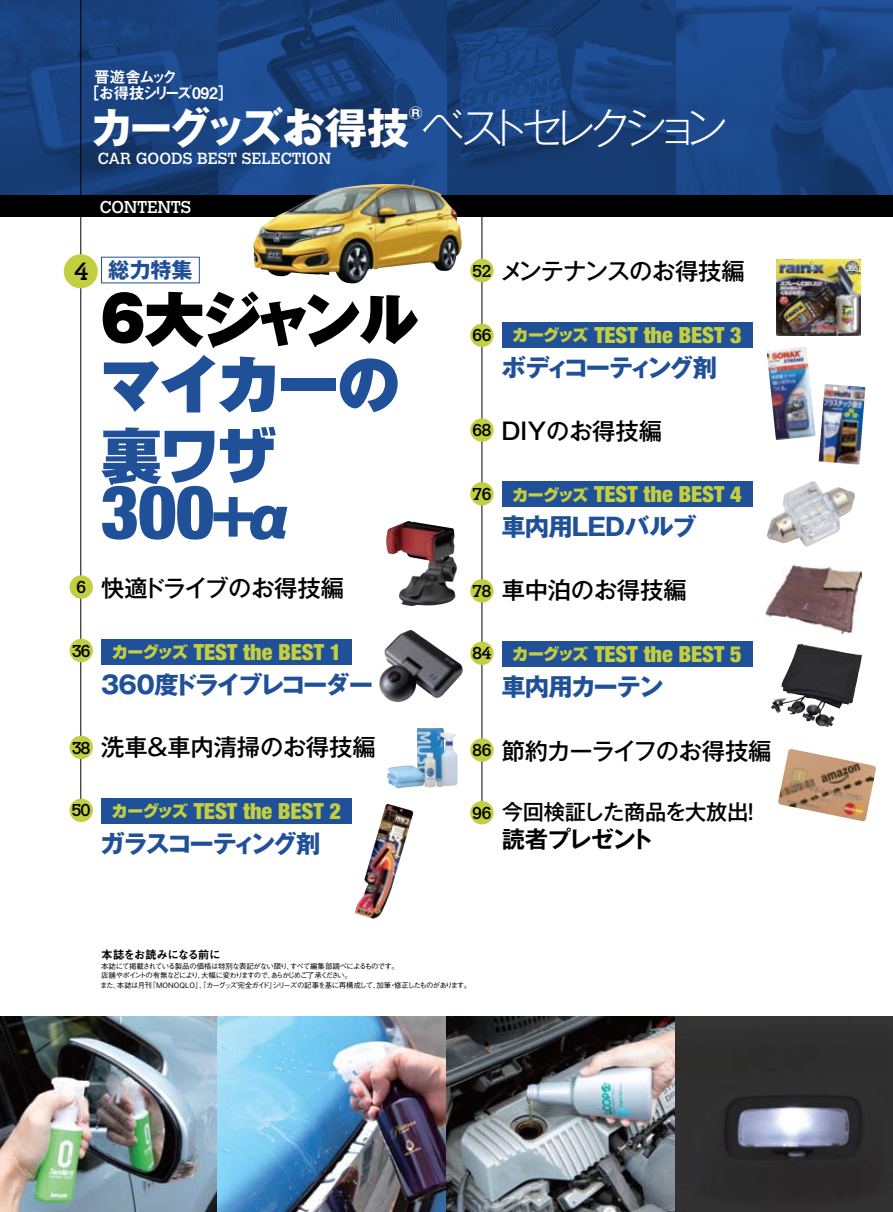
<style>
.page{position:relative;width:893px;height:1212px;background:#fff}
.page>*{position:absolute;margin:0;border:0;box-sizing:border-box;transform-origin:0 0}
.t1{font:900 condensed 74.4px "Helvetica Neue LT Std";color:#1f5098}
.t2{font:900 62.7px "Gothic MB101 Pro";letter-spacing:-.05em;color:#1f5098}
.t3{font:900 60.6px "Shin Go Pro";color:#1f5098}
.t4{font:900 59.55px "Gothic MB101 Pro";letter-spacing:-.035em;color:#000}
.t5{font:900 53.1px "Gothic MB101 Pro";color:#1f5098}
.t6{font:300 42.45px "Gothic MB101 Pro";letter-spacing:-.21em;color:#fff}
.t7{font:700 24.45px "Gothic MB101 Pro";letter-spacing:-.085em;color:#1f5098}
.t8{font:700 24.45px "Gothic MB101 Pro";letter-spacing:-.12em;color:#1f5098}
.t9{font:700 24.45px "Gothic MB101 Pro";letter-spacing:-.04em;color:#1f5098}
.t10{font:700 24.45px "Gothic MB101 Pro";letter-spacing:-.065em;color:#1f5098}
.t11{font:24.45px "Calvert MT Std";color:#000}
.t12{font:500 23.4px "Gothic MB101 Pro";letter-spacing:-.01em;color:#000}
.t13{font:500 23.4px "Gothic MB101 Pro";letter-spacing:-.04em;color:#000}
.t14{font:500 23.4px "Gothic MB101 Pro";letter-spacing:-.045em;color:#000}
.t15{font:700 23.4px "Gothic MB101 Pro De";letter-spacing:-.06em;color:#000}
.t16{font:900 condensed 22.35px "Helvetica Neue LT Std";letter-spacing:-.005em;color:#c3cf40}
.t17{font:500 21.3px "Gothic MB101 Pro";letter-spacing:-.01em;color:#000}
.t18{font:700 21.3px "Gothic MB101 Pro";color:#1f5098}
.t19{font:16.95px "Calvert MT Std";letter-spacing:-.04em;color:#000}
.t20{font:16.95px "Calvert MT Std";letter-spacing:-.015em;color:#fff}
.t21{font:900 15.9px "Shin Go Pro";letter-spacing:-.055em;color:#c3cf40}
.t22{font:15.9px "Calvert MT Std";color:#fff}
.t23{font:15.9px/15.9px "Midashi Go Pro MB31";letter-spacing:-.09em;color:#fff}
.t24{font:700 15.45px "Gothic MB101 Pro";color:#fff}
.t25{font:11.7px "Midashi Go Pro MB31";letter-spacing:-.075em;color:#000}
.t26{font:500 7.5px/9.6px "Gothic BBB Pro";letter-spacing:-.09em;color:#000}
.t27{font:500 7.5px/9.6px "Gothic BBB Pro";letter-spacing:-.14em;color:#000}
.s1{font-weight:700}
.s2{font-family:"Gothic MB101 Pro"}
.s3{font-family:"Gothic MB101 Pro";font-stretch:normal;font-size:53.1px}
</style>
<div class="page">
<svg style="left:0;top:0;width:893px;height:196px;background:#19427e"></svg>
<hr style="left:80px;top:0;width:1px;height:810px;background:#000">
<hr style="left:481px;top:200px;width:1px;height:613px;background:#000">
<img style="left:0;top:1016px;width:893px;height:196px">
<div style="left:502px;top:322px;width:251px;height:26px;background:#1f5098"></div>
<div style="left:502px;top:482px;width:251px;height:25px;background:#1f5098"></div>
<div style="left:502px;top:641px;width:251px;height:26px;background:#1f5098"></div>
<div style="left:101px;top:639px;width:251px;height:25px;background:#1f5098"></div>
<div style="left:101px;top:798px;width:251px;height:26px;background:#1f5098"></div>
<img style="left:387px;top:728px;width:70px;height:60px">
<div style="left:0;top:196px;width:893px;height:21px;background:#000"></div>
<div style="left:470px;top:259px;width:24px;height:23px;background:#c3cf40;border-radius:50%"></div>
<div style="left:470px;top:324px;width:24px;height:23px;background:#c3cf40;border-radius:50%"></div>
<div style="left:470px;top:418px;width:24px;height:24px;background:#c3cf40;border-radius:50%"></div>
<div style="left:470px;top:482px;width:24px;height:23px;background:#c3cf40;border-radius:50%"></div>
<div style="left:470px;top:579px;width:24px;height:24px;background:#c3cf40;border-radius:50%"></div>
<div style="left:470px;top:642px;width:24px;height:23px;background:#c3cf40;border-radius:50%"></div>
<div style="left:470px;top:738px;width:24px;height:24px;background:#c3cf40;border-radius:50%"></div>
<div style="left:470px;top:801px;width:24px;height:23px;background:#c3cf40;border-radius:50%"></div>
<img style="left:253px;top:180px;width:161px;height:103px">
<div style="left:64px;top:254px;width:34px;height:34px;background:#c3cf40;border-radius:50%"></div>
<div style="left:70px;top:575px;width:23px;height:24px;background:#c3cf40;border-radius:50%"></div>
<div style="left:70px;top:639px;width:23px;height:23px;background:#c3cf40;border-radius:50%"></div>
<div style="left:70px;top:736px;width:23px;height:23px;background:#c3cf40;border-radius:50%"></div>
<div style="left:70px;top:799px;width:23px;height:23px;background:#c3cf40;border-radius:50%"></div>
<img style="left:386px;top:521px;width:71px;height:85px">
<img style="left:777px;top:259px;width:83px;height:77px">
<img style="left:765px;top:564px;width:97px;height:70px">
<img style="left:778px;top:749px;width:98px;height:72px">
<img style="left:781px;top:643px;width:23px;height:59px">
<img style="left:767px;top:481px;width:88px;height:66px">
<img style="left:819px;top:384px;width:46px;height:81px">
<img style="left:767px;top:346px;width:49px;height:94px">
<img style="left:379px;top:630px;width:84px;height:72px">
<img style="left:355px;top:804px;width:59px;height:115px">
<h3 class="t23" style="left:84px;top:67px;width:152px;text-indent:10px">晋遊舎ムック<br>［お得技シリーズ092[</h3>
<h3 class="t6" style="left:90px;top:92px;width:639px"><span class="s1">カーグッズお得技</span>ベストセレクション</h3>
<h3 class="t24" style="left:409px;top:101px;width:15px">R</h3>
<h3 class="t22" style="left:98px;top:150px;width:235px">CAR GOODS BEST SELECTION</h3>
<h3 class="t20" style="left:100px;top:197px;width:93px">CONTENTS</h3>
<h3 class="t11" style="left:74px;top:257px;width:16px">4</h3>
<h3 class="t19" style="left:76px;top:577px;width:12px">6</h3>
<h3 class="t18" style="left:108px;top:252px;width:86px">総力特集</h3>
<h3 class="t4" style="left:100px;top:269px;width:320px">6大ジャンル</h3>
<h2 class="t2" style="left:100px;top:331px;width:302px">マイカーの</h2>
<h3 class="t3" style="left:101px;top:408px;width:178px"><span class="s2">裏</span>ワザ</h3>
<h3 class="t5" style="left:241px;top:473px;width:55px">α</h3>
<h1 class="t1" style="left:101px;top:466px;width:161px">300<span class="s3">＋</span></h1>
<h3 class="t12" style="left:101px;top:568px;width:244px">快適ドライブのお得技編</h3>
<h3 class="t19" style="left:472px;top:261px;width:21px">52</h3>
<h3 class="t14" style="left:500px;top:252px;width:246px">メンテナンスのお得技編</h3>
<h3 class="t19" style="left:472px;top:326px;width:21px">66</h3>
<h3 class="t16" style="left:594px;top:321px;width:149px">TEST the BEST 3</h3>
<h3 class="t21" style="left:512px;top:322px;width:78px">カーグッズ</h3>
<h3 class="t8" style="left:502px;top:347px;width:217px">ボディコーティング剤</h3>
<h3 class="t19" style="left:472px;top:420px;width:21px">68</h3>
<h3 class="t12" style="left:502px;top:411px;width:162px">DIYのお得技編</h3>
<h3 class="t19" style="left:472px;top:484px;width:21px">76</h3>
<h3 class="t16" style="left:594px;top:480px;width:149px">TEST the BEST 4</h3>
<h3 class="t21" style="left:512px;top:482px;width:78px">カーグッズ</h3>
<h3 class="t9" style="left:501px;top:507px;width:197px">車内用LEDバルブ</h3>
<h3 class="t19" style="left:472px;top:581px;width:21px">78</h3>
<h3 class="t12" style="left:502px;top:571px;width:187px">車中泊のお得技編</h3>
<h3 class="t19" style="left:72px;top:641px;width:21px">36</h3>
<h3 class="t16" style="left:194px;top:638px;width:149px">TEST the BEST 1</h3>
<h3 class="t21" style="left:112px;top:639px;width:78px">カーグッズ</h3>
<h3 class="t7" style="left:101px;top:664px;width:274px">360度ドライブレコーダー</h3>
<h3 class="t19" style="left:472px;top:644px;width:21px">84</h3>
<h3 class="t16" style="left:594px;top:640px;width:149px">TEST the BEST 5</h3>
<h3 class="t21" style="left:512px;top:641px;width:78px">カーグッズ</h3>
<h3 class="t10" style="left:501px;top:666px;width:164px">車内用カーテン</h3>
<h3 class="t19" style="left:72px;top:738px;width:21px">38</h3>
<h3 class="t12" style="left:101px;top:728px;width:276px">洗車＆車内清掃のお得技編</h3>
<h3 class="t19" style="left:472px;top:740px;width:21px">86</h3>
<h3 class="t13" style="left:502px;top:731px;width:271px">節約カーライフのお得技編</h3>
<h3 class="t19" style="left:72px;top:801px;width:21px">50</h3>
<h3 class="t16" style="left:194px;top:797px;width:149px">TEST the BEST 2</h3>
<h3 class="t21" style="left:112px;top:799px;width:78px">カーグッズ</h3>
<h3 class="t7" style="left:101px;top:823px;width:222px">ガラスコーティング剤</h3>
<h3 class="t19" style="left:472px;top:803px;width:21px">96</h3>
<h3 class="t17" style="left:502px;top:795px;width:248px">今回検証した商品を大放出</h3>
<h3 class="t15" style="left:502px;top:819px;width:154px">読者プレゼント</h3>
<h3 class="t17" style="left:740px;top:795px;width:23px">!</h3>
<h3 class="t25" style="left:101px;top:945px;width:121px">本誌をお読みになる前に</h3>
<p class="t26" style="left:101px;top:960px;width:299px">本誌にて掲載されている製品の価格は特別な表記がない限りすべて編集部調べによるものです。</p>
<p class="t27" style="left:101px;top:960px;width:252px;text-indent:185px">、<br>店舗やポイントの有無などにより大幅に変わりますのであらかじめご了承ください。</p>
<p class="t26" style="left:268px;top:970px;width:9px">、</p>
<p class="t26" style="left:148px;top:970px;width:324px;text-indent:49px">、<br>『MONOQLO』、『カーグッズ完全ガイドシリーズの記事を基に再構成して加筆修正したものがあります。</p>
<p class="t26" style="left:100px;top:979px;width:53px">また本誌は月刊</p>
<p class="t26" style="left:113px;top:979px;width:9px">、</p>
<p class="t26" style="left:269px;top:979px;width:9px">』</p>
<p class="t26" style="left:389px;top:979px;width:9px">・</p>
<p class="t26" style="left:373px;top:979px;width:9px">、</p>
</div>
